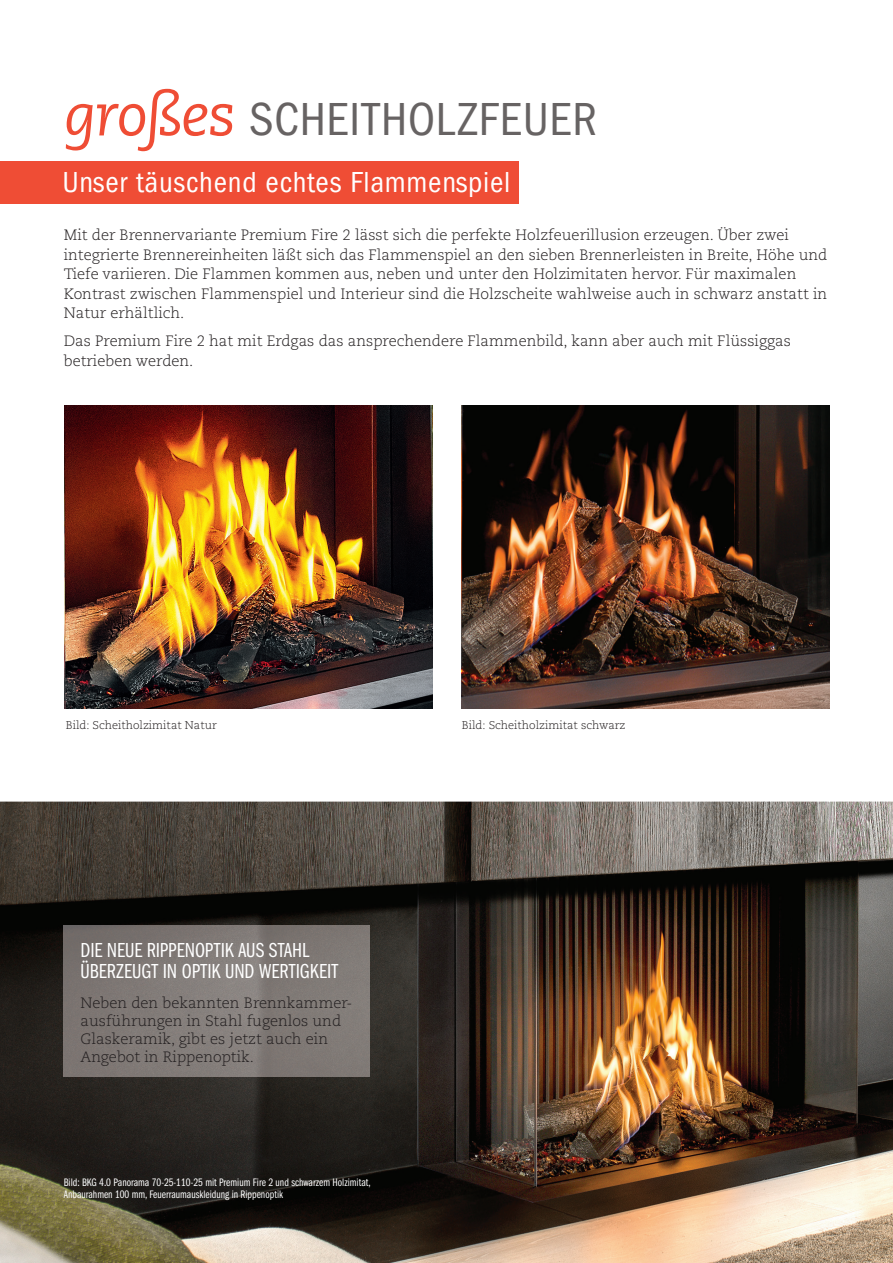
<style>
.page{position:relative;width:893px;height:1263px;background:#fff}
.page>*{position:absolute;margin:0;border:0;box-sizing:border-box;transform-origin:0 0}
.t1{font:condensed 48px "Franklin Gothic LT Pro";letter-spacing:.02em;color:#676363}
.t2{font:condensed 30px "Franklin Gothic LT Pro";letter-spacing:.025em;color:#fff}
.t3{font:21px/21px "Franklin Gothic LT Pro Bk Cm";letter-spacing:.005em;color:#fff}
.t4{font:300 15px/19.5px "Caecilia LT Pro 45";color:#231f20}
.t5{font:11.25px/12px "Franklin Gothic LT Pro Bk Cm";color:#fff}
.t6{font:300 11.25px "Caecilia LT Pro 45";color:#231f20}
.s1{font-family:"Caecilia LT Pro 56";font-style:italic;font-stretch:normal;font-size:60px;color:#ef4d35}
</style>
<div class="page">
<img style="left:0;top:801px;width:893px;height:462px">
<img style="left:65px;top:405px;width:367px;height:303px">
<img style="left:462px;top:405px;width:367px;height:303px">
<img style="left:64px;top:926px;width:306px;height:150px">
<div style="left:0;top:161px;width:519px;height:42px;background:#ef4d35"></div>
<h1 class="t1" style="left:64px;top:93px;width:535px"><span class="s1">großes</span> SCHEITHOLZFEUER</h1>
<h2 class="t2" style="left:62px;top:166px;width:449px">Unser täuschend echtes Flammenspiel</h2>
<p class="t4" style="left:64px;top:225px;width:765px">Mit der Brennervariante Premium Fire 2 lässt sich die perfekte Holzfeuerillusion erzeugen. Über zwei integrierte Brennereinheiten läßt sich das Flammenspiel an den sieben Brennerleisten in Breite, Höhe und Tiefe variieren. Die Flammen kommen aus, neben und unter den Holzimitaten hervor. Für maximalen Kontrast zwischen Flammenspiel und Interieur sind die Holzscheite wahlweise auch in schwarz anstatt in Natur erhältlich.</p>
<p class="t4" style="left:64px;top:331px;width:729px">Das Premium Fire 2 hat mit Erdgas das ansprechendere Flammenbild, kann aber auch mit Flüssiggas betrieben werden.</p>
<p class="t6" style="left:66px;top:718px;width:153px">Bild: Scheitholzimitat Natur</p>
<p class="t6" style="left:462px;top:718px;width:165px">Bild: Scheitholzimitat schwarz</p>
<h3 class="t3" style="left:81px;top:939px;width:259px">DIE NEUE RIPPENOPTIK AUS STAHL<br>ÜBERZEUGT IN OPTIK UND WERTIGKEIT</h3>
<p class="t4" style="left:81px;top:994px;width:273px;line-height:18px">Neben den bekannten Brennkammer&shy;ausführungen in Stahl fugenlos und<br>Glaskeramik, gibt es jetzt auch ein<br>Angebot in Rippenoptik.</p>
<p class="t5" style="left:64px;top:1176px;width:309px">Bild: BKG 4.0 Panorama 70-25-110-25 mit Premium Fire 2 und schwarzem Holzimitat,<br>Anbaurahmen 100 mm, Feuerraumauskleidung in Rippenoptik</p>
</div>
